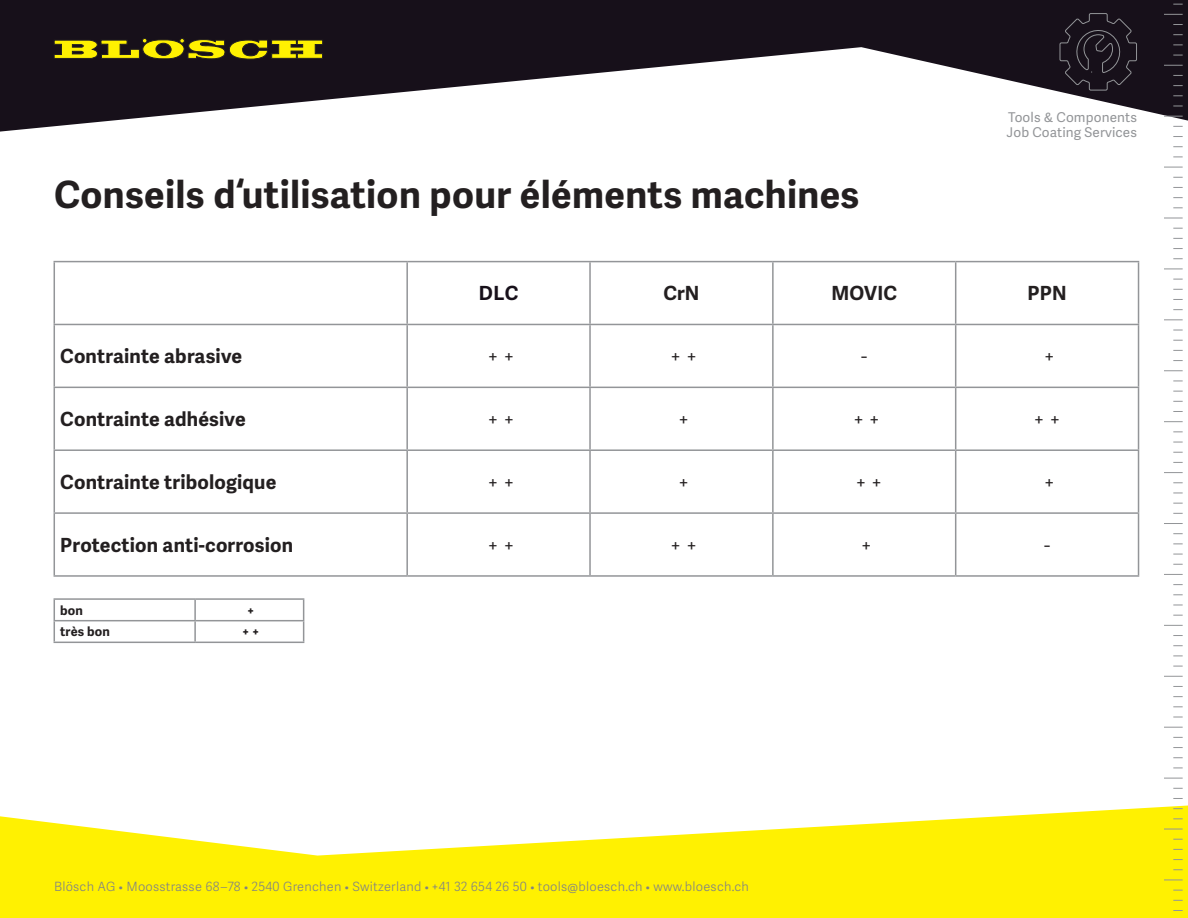
<style>
.page{position:relative;width:1188px;height:918px;background:#fff}
.page>*{position:absolute;margin:0;border:0;box-sizing:border-box;transform-origin:0 0}
.t1{font:700 37.5px "Adelle Sans";letter-spacing:.01em;color:#231f20}
.t2{font:700 19.5px "Adelle Sans";letter-spacing:.01em;color:#231f20}
.t3{font:300 19.5px "Adelle Sans";color:#231f20}
.t4{font:700 19.5px "Adelle Sans";color:#17101a}
.t5{font:13.5px/15px "Adelle Sans";letter-spacing:.01em;color:#939598}
.t6{font:300 12.75px "Adelle Sans";letter-spacing:.02em;color:#808285}
.t7{font:700 12.75px "Adelle Sans";letter-spacing:.01em;color:#231f20}
.s1{font-size:11.1px}
</style>
<div class="page">
<hr style="left:54px;top:261px;width:353px;height:1px;background:#939598">
<hr style="left:54px;top:262px;width:1px;height:62px;background:#939598">
<hr style="left:407px;top:261px;width:183px;height:1px;background:#939598">
<hr style="left:406px;top:262px;width:2px;height:62px;background:#939598">
<hr style="left:590px;top:261px;width:183px;height:1px;background:#939598">
<hr style="left:589px;top:262px;width:2px;height:62px;background:#939598">
<hr style="left:773px;top:261px;width:183px;height:1px;background:#939598">
<hr style="left:772px;top:262px;width:2px;height:62px;background:#939598">
<hr style="left:956px;top:261px;width:183px;height:1px;background:#939598">
<hr style="left:955px;top:262px;width:1px;height:62px;background:#939598">
<hr style="left:1138px;top:262px;width:1px;height:62px;background:#939598">
<hr style="left:406px;top:325px;width:2px;height:62px;background:#939598">
<hr style="left:589px;top:325px;width:2px;height:62px;background:#939598">
<hr style="left:772px;top:325px;width:2px;height:62px;background:#939598">
<hr style="left:955px;top:325px;width:1px;height:62px;background:#939598">
<hr style="left:406px;top:388px;width:2px;height:61px;background:#939598">
<hr style="left:589px;top:388px;width:2px;height:61px;background:#939598">
<hr style="left:772px;top:388px;width:2px;height:61px;background:#939598">
<hr style="left:955px;top:388px;width:1px;height:61px;background:#939598">
<hr style="left:406px;top:451px;width:2px;height:61px;background:#939598">
<hr style="left:589px;top:451px;width:2px;height:61px;background:#939598">
<hr style="left:772px;top:451px;width:2px;height:61px;background:#939598">
<hr style="left:955px;top:451px;width:1px;height:61px;background:#939598">
<hr style="left:406px;top:514px;width:2px;height:61px;background:#939598">
<hr style="left:589px;top:514px;width:2px;height:61px;background:#939598">
<hr style="left:772px;top:514px;width:2px;height:61px;background:#939598">
<hr style="left:955px;top:514px;width:1px;height:61px;background:#939598">
<hr style="left:54px;top:388px;width:1px;height:61px;background:#939598">
<hr style="left:1138px;top:388px;width:1px;height:61px;background:#939598">
<hr style="left:54px;top:514px;width:1px;height:61px;background:#939598">
<hr style="left:1138px;top:514px;width:1px;height:61px;background:#939598">
<hr style="left:54px;top:575px;width:353px;height:2px;background:#939598">
<hr style="left:407px;top:575px;width:183px;height:2px;background:#939598">
<hr style="left:590px;top:575px;width:183px;height:2px;background:#939598">
<hr style="left:773px;top:575px;width:183px;height:2px;background:#939598">
<hr style="left:956px;top:575px;width:183px;height:2px;background:#939598">
<hr style="left:54px;top:449px;width:353px;height:2px;background:#939598">
<hr style="left:54px;top:451px;width:1px;height:61px;background:#939598">
<hr style="left:407px;top:449px;width:183px;height:2px;background:#939598">
<hr style="left:590px;top:449px;width:183px;height:2px;background:#939598">
<hr style="left:773px;top:449px;width:183px;height:2px;background:#939598">
<hr style="left:956px;top:449px;width:183px;height:2px;background:#939598">
<hr style="left:1138px;top:451px;width:1px;height:61px;background:#939598">
<hr style="left:54px;top:512px;width:353px;height:2px;background:#939598">
<hr style="left:407px;top:512px;width:183px;height:2px;background:#939598">
<hr style="left:590px;top:512px;width:183px;height:2px;background:#939598">
<hr style="left:773px;top:512px;width:183px;height:2px;background:#939598">
<hr style="left:956px;top:512px;width:183px;height:2px;background:#939598">
<hr style="left:54px;top:324px;width:353px;height:1px;background:#939598">
<hr style="left:54px;top:325px;width:1px;height:62px;background:#939598">
<hr style="left:407px;top:324px;width:183px;height:1px;background:#939598">
<hr style="left:590px;top:324px;width:183px;height:1px;background:#939598">
<hr style="left:773px;top:324px;width:183px;height:1px;background:#939598">
<hr style="left:956px;top:324px;width:183px;height:1px;background:#939598">
<hr style="left:1138px;top:325px;width:1px;height:62px;background:#939598">
<hr style="left:54px;top:387px;width:353px;height:1px;background:#939598">
<hr style="left:407px;top:387px;width:183px;height:1px;background:#939598">
<hr style="left:590px;top:387px;width:183px;height:1px;background:#939598">
<hr style="left:773px;top:387px;width:183px;height:1px;background:#939598">
<hr style="left:956px;top:387px;width:183px;height:1px;background:#939598">
<hr style="left:54px;top:598px;width:141px;height:2px;background:#939598">
<hr style="left:195px;top:598px;width:109px;height:2px;background:#939598">
<hr style="left:194px;top:600px;width:2px;height:20px;background:#939598">
<hr style="left:54px;top:620px;width:141px;height:1px;background:#939598">
<svg style="left:54px;top:600px;width:1px;height:42px"></svg>
<hr style="left:195px;top:620px;width:109px;height:1px;background:#939598">
<hr style="left:194px;top:621px;width:2px;height:21px;background:#939598">
<svg style="left:303px;top:600px;width:1px;height:42px"></svg>
<hr style="left:54px;top:642px;width:141px;height:1px;background:#939598">
<hr style="left:195px;top:642px;width:109px;height:1px;background:#939598">
<svg style="left:0;top:806px;width:1188px;height:112px;fill:#fff101"></svg>
<svg style="left:0;top:0;width:1188px;height:132px;fill:#17101a"></svg>
<svg style="left:54px;top:38px;width:269px;height:21px;background:#897f0e"></svg>
<svg style="left:1059px;top:13px;width:78px;height:78px;background:#221b25"></svg>
<svg style="left:1164px;top:14px;width:19px;height:1px"></svg>
<svg style="left:1164px;top:65px;width:19px;height:1px"></svg>
<svg style="left:1164px;top:116px;width:19px;height:1px"></svg>
<svg style="left:1164px;top:167px;width:19px;height:1px"></svg>
<svg style="left:1164px;top:218px;width:19px;height:1px"></svg>
<svg style="left:1164px;top:268px;width:19px;height:1px"></svg>
<svg style="left:1164px;top:319px;width:19px;height:1px"></svg>
<svg style="left:1164px;top:370px;width:19px;height:1px"></svg>
<svg style="left:1164px;top:421px;width:19px;height:1px"></svg>
<svg style="left:1164px;top:472px;width:19px;height:1px"></svg>
<svg style="left:1164px;top:523px;width:19px;height:1px"></svg>
<svg style="left:1164px;top:574px;width:19px;height:1px"></svg>
<svg style="left:1164px;top:625px;width:19px;height:1px"></svg>
<svg style="left:1164px;top:676px;width:19px;height:1px"></svg>
<svg style="left:1164px;top:727px;width:19px;height:1px"></svg>
<svg style="left:1164px;top:778px;width:19px;height:1px"></svg>
<svg style="left:1164px;top:829px;width:19px;height:1px"></svg>
<svg style="left:1164px;top:879px;width:19px;height:1px"></svg>
<h1 class="t1" style="left:54px;top:172px;width:807px">Conseils d‘utilisation pour éléments machines</h1>
<p class="t5" style="left:1007px;top:110px;width:132px">Tools &amp; Components<br>Job Coating Services</p>
<h2 class="t4" style="left:479px;top:282px;width:41px">DLC</h2>
<h2 class="t2" style="left:663px;top:282px;width:38px">CrN</h2>
<h2 class="t2" style="left:832px;top:282px;width:67px">MOVIC</h2>
<h2 class="t2" style="left:1028px;top:282px;width:41px">PPN</h2>
<h2 class="t2" style="left:60px;top:345px;width:183px">Contrainte abrasive</h2>
<h2 class="t3" style="left:487px;top:345px;width:29px">+ +</h2>
<h2 class="t3" style="left:670px;top:345px;width:29px">+ +</h2>
<h2 class="t3" style="left:861px;top:345px;width:8px">-</h2>
<h2 class="t3" style="left:1044px;top:345px;width:13px">+</h2>
<h2 class="t2" style="left:60px;top:407px;width:187px">Contrainte adhésive</h2>
<h2 class="t3" style="left:487px;top:408px;width:29px">+ +</h2>
<h2 class="t3" style="left:678px;top:408px;width:13px">+</h2>
<h2 class="t3" style="left:853px;top:408px;width:28px">+ +</h2>
<h2 class="t3" style="left:1034px;top:408px;width:29px">+ +</h2>
<h2 class="t2" style="left:60px;top:470px;width:218px">Contrainte tribologique</h2>
<h2 class="t3" style="left:487px;top:471px;width:29px">+ +</h2>
<h2 class="t3" style="left:678px;top:471px;width:13px">+</h2>
<h2 class="t3" style="left:855px;top:471px;width:28px">+ +</h2>
<h2 class="t3" style="left:1044px;top:471px;width:13px">+</h2>
<h2 class="t2" style="left:60px;top:533px;width:234px">Protection anti-corrosion</h2>
<h2 class="t3" style="left:487px;top:534px;width:29px">+ +</h2>
<h2 class="t3" style="left:670px;top:534px;width:29px">+ +</h2>
<h2 class="t3" style="left:861px;top:534px;width:13px">+</h2>
<h2 class="t3" style="left:1044px;top:534px;width:8px">-</h2>
<p class="t7" style="left:60px;top:602px;width:24px">bon</p>
<p class="t7" style="left:247px;top:602px;width:9px">+</p>
<p class="t7" style="left:60px;top:624px;width:51px">très bon</p>
<p class="t7" style="left:242px;top:624px;width:19px">+ +</p>
<p class="t6" style="left:54px;top:879px;width:696px">Blösch AG <span class="s1">•</span> Moosstrasse 68–78 <span class="s1">•</span> 2540 Grenchen <span class="s1">•</span> Switzerland <span class="s1">•</span> +41 32 654 26 50 <span class="s1">•</span> tools@bloesch.ch <span class="s1">•</span> www.bloesch.ch</p>
</div>
